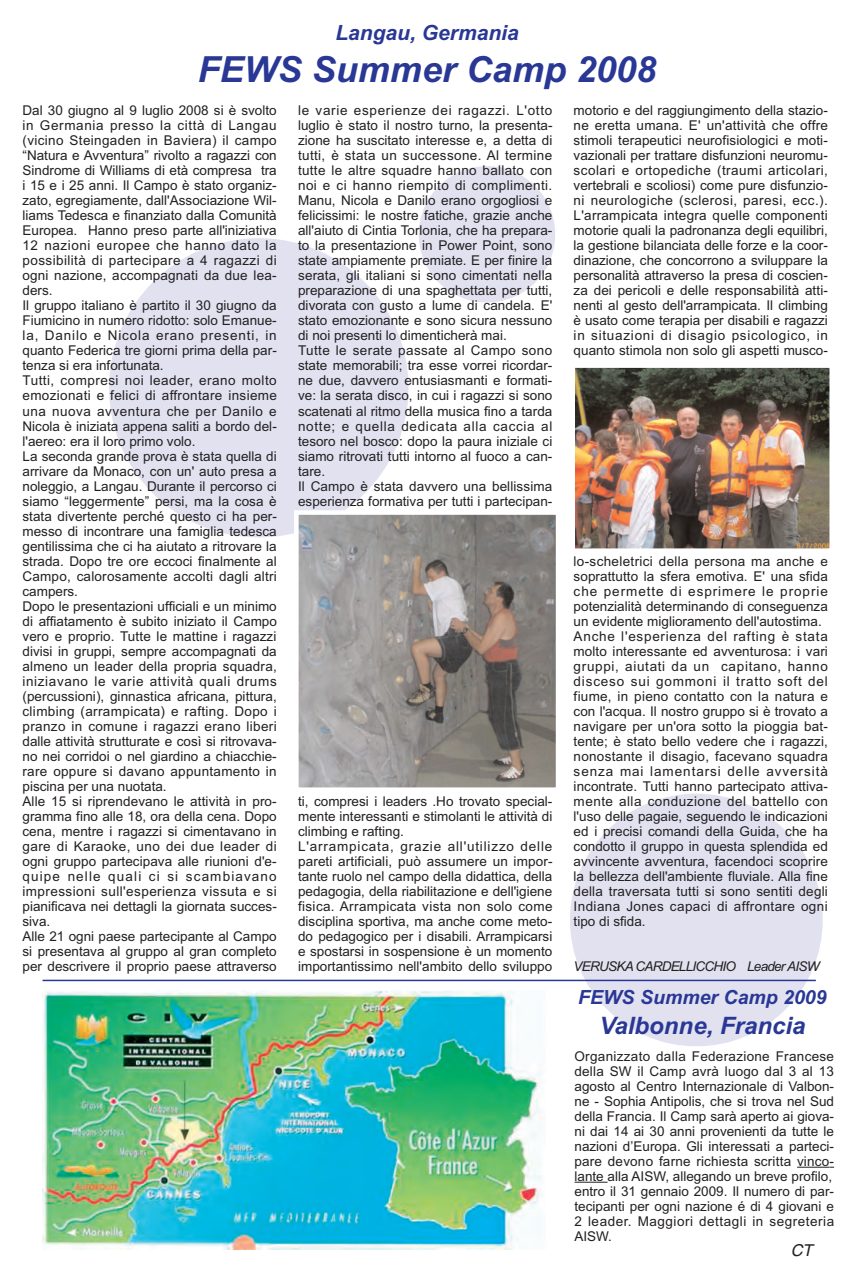
<style>
.page{position:relative;width:851px;height:1276px;background:#fff}
.page>*{position:absolute;margin:0;border:0;box-sizing:border-box;transform-origin:0 0}
.t1{font:italic 700 36px "Arial";color:#293795}
.t2{font:italic 700 24px "Arial";color:#293795}
.t3{font:italic 700 21px "Arial";color:#293795}
.t4{font:italic 700 19.5px "Arial";color:#293795}
.t5{font:italic 16.35px "Helvetica";color:#231f20}
.t6{font:13.5px/15px "Arial";color:#231f20}
.t7{font:italic 13.5px "Arial";letter-spacing:-.055em;color:#231f20}
</style>
<div class="page">
<div style="left:109px;top:238px;width:299px;height:299px;background:#e1e1f0;border-radius:50%"></div>
<div style="left:570px;top:793px;width:252px;height:253px;background:#e1e1f0;border-radius:50%"></div>
<div style="left:418px;top:166px;width:137px;height:136px;background:#e1e1f0;border-radius:50%"></div>
<img style="left:299px;top:515px;width:256px;height:272px">
<div style="left:294px;top:510px;width:266px;height:282px;border:4px solid #fff"></div>
<img style="left:575px;top:368px;width:253px;height:180px">
<div style="left:569px;top:363px;width:264px;height:190px;border:4px solid #fff"></div>
<img style="left:43px;top:991px;width:499px;height:258px">
<hr style="left:797px;top:1166px;width:32px;height:1px;background:#231f20">
<hr style="left:574px;top:1181px;width:33px;height:1px;background:#231f20">
<hr style="left:43px;top:979px;width:772px;height:2px;background:#293795">
<h3 class="t3" style="left:335px;top:20px;width:185px">Langau, Germania</h3>
<h1 class="t1" style="left:198px;top:48px;width:460px">FEWS Summer Camp 2008</h1>
<p class="t6" style="left:22px;top:103px;width:256px">Dal 30 giugno al 9 luglio 2008 si è svolto in Germania presso la città di Langau (vicino Steingaden in Baviera) il campo “Natura e Avventura” rivolto a ragazzi con Sindrome di Williams di età compresa tra i 15 e i 25 anni. Il Campo è stato organiz&shy;zato, egregiamente, dall'Associazione Wil&shy;liams Tedesca e finanziato dalla Comunità Europea. Hanno preso parte all'iniziativa 12 nazioni europee che hanno dato la possibilità di partecipare a 4 ragazzi di ogni nazione, accompagnati da due lea&shy;ders.<br>Il gruppo italiano è partito il 30 giugno da Fiumicino in numero ridotto: solo Emanue&shy;la, Danilo e Nicola erano presenti, in quanto Federica tre giorni prima della par&shy;tenza si era infortunata.<br>Tutti, compresi noi leader, erano molto emozionati e felici di affrontare insieme una nuova avventura che per Danilo e Nicola è iniziata appena saliti a bordo del&shy;l'aereo: era il loro primo volo.<br>La seconda grande prova è stata quella di arrivare da Monaco, con un' auto presa a noleggio, a Langau. Durante il percorso ci siamo “leggermente” persi, ma la cosa è stata divertente perché questo ci ha per&shy;messo di incontrare una famiglia tedesca gentilissima che ci ha aiutato a ritrovare la strada. Dopo tre ore eccoci finalmente al Campo, calorosamente accolti dagli altri campers.<br>Dopo le presentazioni ufficiali e un minimo di affiatamento è subito iniziato il Campo vero e proprio. Tutte le mattine i ragazzi divisi in gruppi, sempre accompagnati da almeno un leader della propria squadra, iniziavano le varie attività quali drums (percussioni), ginnastica africana, pittura, climbing (arrampicata) e rafting. Dopo i pranzo in comune i ragazzi erano liberi dalle attività strutturate e così si ritrovava&shy;no nei corridoi o nel giardino a chiacchie&shy;rare oppure si davano appuntamento in piscina per una nuotata.<br>Alle 15 si riprendevano le attività in pro&shy;gramma fino alle 18, ora della cena. Dopo cena, mentre i ragazzi si cimentavano in gare di Karaoke, uno dei due leader di ogni gruppo partecipava alle riunioni d'e&shy;quipe nelle quali ci si scambiavano impressioni sull'esperienza vissuta e si pianificava nei dettagli la giornata succes&shy;siva.<br>Alle 21 ogni paese partecipante al Campo si presentava al gruppo al gran completo per descrivere il proprio paese attraverso</p>
<p class="t6" style="left:298px;top:103px;width:256px">le varie esperienze dei ragazzi. L'otto luglio è stato il nostro turno, la presenta&shy;zione ha suscitato interesse e, a detta di tutti, è stata un successone. Al termine tutte le altre squadre hanno ballato con noi e ci hanno riempito di complimenti.<br>Manu, Nicola e Danilo erano orgogliosi e felicissimi: le nostre fatiche, grazie anche all'aiuto di Cintia Torlonia, che ha prepara&shy;to la presentazione in Power Point, sono state ampiamente premiate. E per finire la serata, gli italiani si sono cimentati nella preparazione di una spaghettata per tutti, divorata con gusto a lume di candela. E' stato emozionante e sono sicura nessuno di noi presenti lo dimenticherà mai.<br>Tutte le serate passate al Campo sono state memorabili; tra esse vorrei ricordar&shy;ne due, davvero entusiasmanti e formati&shy;ve: la serata disco, in cui i ragazzi si sono scatenati al ritmo della musica fino a tarda notte; e quella dedicata alla caccia al tesoro nel bosco: dopo la paura iniziale ci siamo ritrovati tutti intorno al fuoco a can&shy;tare.<br>Il Campo è stata davvero una bellissima esperienza formativa per tutti i partecipan-</p>
<p class="t6" style="left:298px;top:793px;width:256px">ti, compresi i leaders .Ho trovato special&shy;mente interessanti e stimolanti le attività di climbing e rafting.<br>L'arrampicata, grazie all'utilizzo delle pareti artificiali, può assumere un impor&shy;tante ruolo nel campo della didattica, della pedagogia, della riabilitazione e dell'igiene fisica. Arrampicata vista non solo come disciplina sportiva, ma anche come meto&shy;do pedagogico per i disabili. Arrampicarsi e spostarsi in sospensione è un momento importantissimo nell'ambito dello sviluppo</p>
<p class="t6" style="left:573px;top:103px;width:256px;text-align:justify">motorio e del raggiungimento della stazio&shy;ne eretta umana. E' un'attività che offre stimoli terapeutici neurofisiologici e moti&shy;vazionali per trattare disfunzioni neuromu&shy;scolari e ortopediche (traumi articolari, vertebrali e scoliosi) come pure disfunzio&shy;ni neurologiche (sclerosi, paresi, ecc.).<br>L'arrampicata integra quelle componenti motorie quali la padronanza degli equilibri, la gestione bilanciata delle forze e la coor&shy;dinazione, che concorrono a sviluppare la personalità attraverso la presa di coscien&shy;za dei pericoli e delle responsabilità atti&shy;nenti al gesto dell'arrampicata. Il climbing è usato come terapia per disabili e ragazzi in situazioni di disagio psicologico, in quanto stimola non solo gli aspetti musco-</p>
<p class="t6" style="left:573px;top:553px;width:256px">lo-scheletrici della persona ma anche e soprattutto la sfera emotiva. E' una sfida che permette di esprimere le proprie potenzialità determinando di conseguenza un evidente miglioramento dell'autostima.<br>Anche l'esperienza del rafting è stata molto interessante ed avventurosa: i vari gruppi, aiutati da un capitano, hanno disceso sui gommoni il tratto soft del fiume, in pieno contatto con la natura e con l'acqua. Il nostro gruppo si è trovato a navigare per un'ora sotto la pioggia bat&shy;tente; è stato bello vedere che i ragazzi, nonostante il disagio, facevano squadra senza mai lamentarsi delle avversità incontrate. Tutti hanno partecipato attiva&shy;mente alla conduzione del battello con l'uso delle pagaie, seguendo le indicazioni ed i precisi comandi della Guida, che ha condotto il gruppo in questa splendida ed avvincente avventura, facendoci scoprire la bellezza dell'ambiente fluviale. Alla fine della traversata tutti si sono sentiti degli Indiana Jones capaci di affrontare ogni tipo di sfida.</p>
<p class="t7" style="left:573px;top:958px;width:247px">VERUSKA CARDELLICCHIO Leader AISW</p>
<h3 class="t4" style="left:578px;top:986px;width:250px">FEWS Summer Camp 2009</h3>
<h2 class="t2" style="left:599px;top:1012px;width:207px">Valbonne, Francia</h2>
<p class="t6" style="left:574px;top:1048px;width:261px">Organizzato dalla Federazione Francese della SW il Camp avrà luogo dal 3 al 13 agosto al Centro Internazionale di Valbon&shy;ne - Sophia Antipolis, che si trova nel Sud della Francia. Il Camp sarà aperto ai giova&shy;ni dai 14 ai 30 anni provenienti da tutte le nazioni d’Europa. Gli interessati a parteci&shy;pare devono farne richiesta scritta vinco&shy;lante alla AISW, allegando un breve profilo, entro il 31 gennaio 2009. Il numero di par&shy;tecipanti per ogni nazione é di 4 giovani e 2 leader. Maggiori dettagli in segreteria AISW.</p>
<p class="t5" style="left:790px;top:1244px;width:23px">CT</p>
</div>
